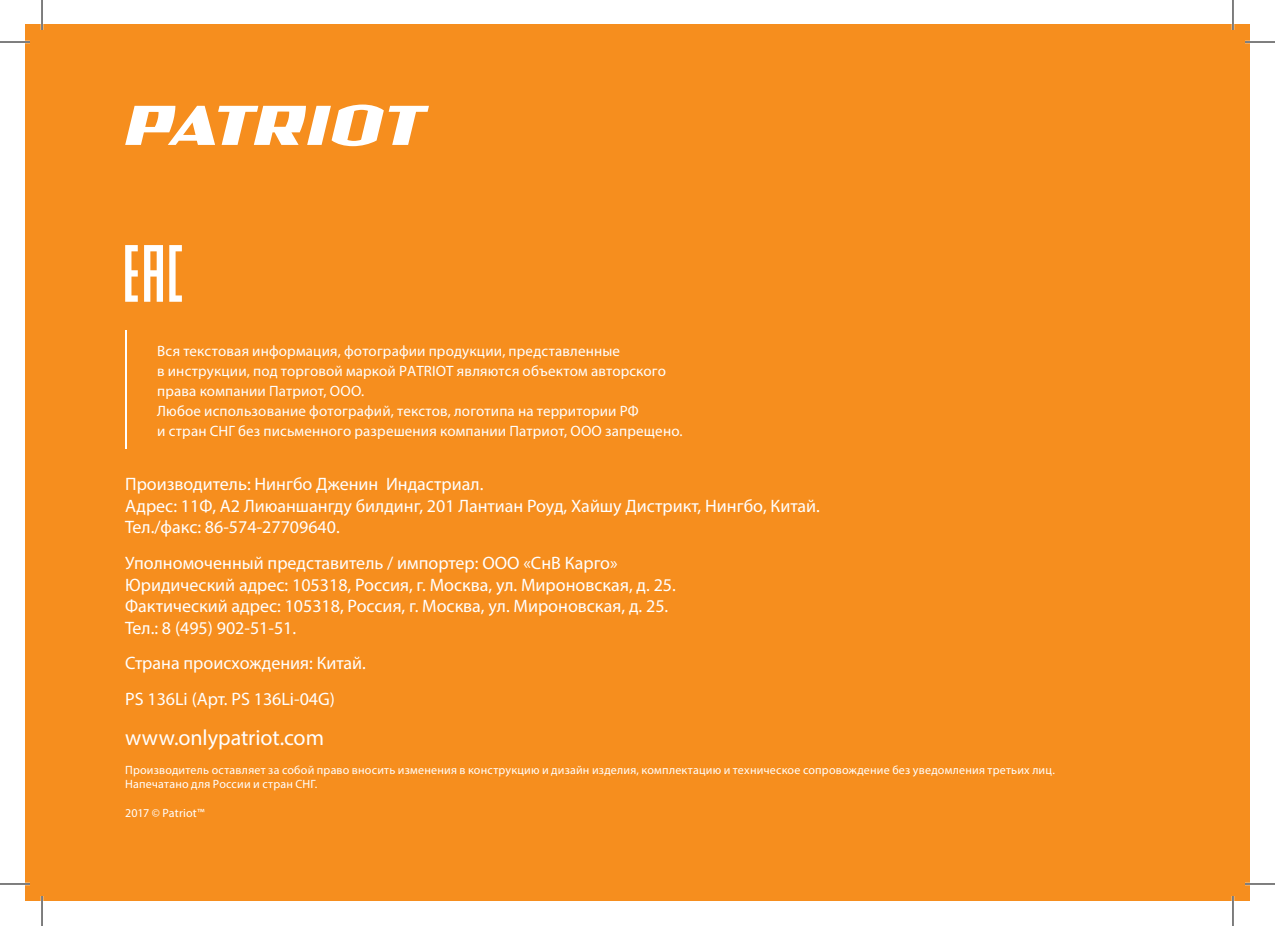
<style>
.page{position:relative;width:1275px;height:926px;background:#fff}
.page>*{position:absolute;margin:0;border:0;box-sizing:border-box;transform-origin:0 0}
.t1{font:22px "Myriad Pro";color:#fff}
.t2{font:18px/21.6px "Myriad Pro";color:#fff}
.t3{font:15px/20px "Myriad Pro";letter-spacing:.01em;color:#fff}
.t4{font:12px/14.4px "Myriad Pro";letter-spacing:.02em;color:#fff}
</style>
<div class="page">
<div style="left:25px;top:25px;width:1225px;height:876px;background:#f68e1e"></div>
<hr style="left:125px;top:330px;width:2px;height:118px;background:#fff">
<svg style="left:125px;top:105px;width:304px;height:41px"></svg>
<svg style="left:125px;top:245px;width:57px;height:57px"></svg>
<hr style="left:0;top:41px;width:30px;height:2px;background:#fff">
<hr style="left:1245px;top:41px;width:30px;height:2px;background:#fff">
<hr style="left:0;top:883px;width:30px;height:2px;background:#fff">
<hr style="left:1245px;top:883px;width:30px;height:2px;background:#fff">
<hr style="left:41px;top:0;width:2px;height:30px;background:#fff">
<hr style="left:41px;top:896px;width:2px;height:30px;background:#fff">
<hr style="left:1231px;top:0;width:3px;height:30px;background:#fff">
<hr style="left:1231px;top:896px;width:3px;height:30px;background:#fff">
<hr style="left:0;top:42px;width:30px;height:1px;background:#000">
<hr style="left:1245px;top:42px;width:30px;height:1px;background:#000">
<hr style="left:0;top:884px;width:30px;height:1px;background:#000">
<hr style="left:1245px;top:884px;width:30px;height:1px;background:#000">
<hr style="left:42px;top:0;width:1px;height:30px;background:#000">
<hr style="left:42px;top:896px;width:1px;height:30px;background:#000">
<hr style="left:1232px;top:0;width:1px;height:30px;background:#000">
<hr style="left:1232px;top:896px;width:1px;height:30px;background:#000">
<p class="t3" style="left:157px;top:341px;width:527px">Вся текстовая информация, фотографии продукции, представленные<br>в инструкции, под торговой маркой PATRIOT являются объектом авторского права компании Патриот, ООО.<br>Любое использование фотографий, текстов, логотипа на территории РФ<br>и стран СНГ без письменного разрешения компании Патриот, ООО запрещено.</p>
<p class="t2" style="left:125px;top:473px;width:696px">Производитель: Нингбо Дженин Индастриал.<br>Адрес: 11Ф, А2 Лиюаншангду билдинг, 201 Лантиан Роуд, Хайшу Дистрикт, Нингбо, Китай.<br>Тел./факс: 86-574-27709640.</p>
<p class="t2" style="left:125px;top:552px;width:552px">Уполномоченный представитель / импортер: ООО «СнВ Карго» Юридический адрес: 105318, Россия, г. Москва, ул. Мироновская, д. 25.<br>Фактический адрес: 105318, Россия, г. Москва, ул. Мироновская, д. 25.<br>Тел.: 8 (495) 902-51-51.</p>
<p class="t2" style="left:125px;top:645px;width:242px;line-height:35.6px">Страна происхождения: Китай.<br>PS 136Li (Арт. PS 136Li-04G)</p>
<p class="t1" style="left:125px;top:724px;width:200px">www.onlypatriot.com</p>
<p class="t4" style="left:125px;top:762px;width:931px">Производитель оставляет за собой право вносить изменения в конструкцию и дизайн изделия, комплектацию и техническое сопровождение без уведомления третьих лиц.<br>Напечатано для России и стран СНГ.</p>
<p class="t4" style="left:125px;top:805px;width:81px">2017 © Patriot™</p>
</div>
